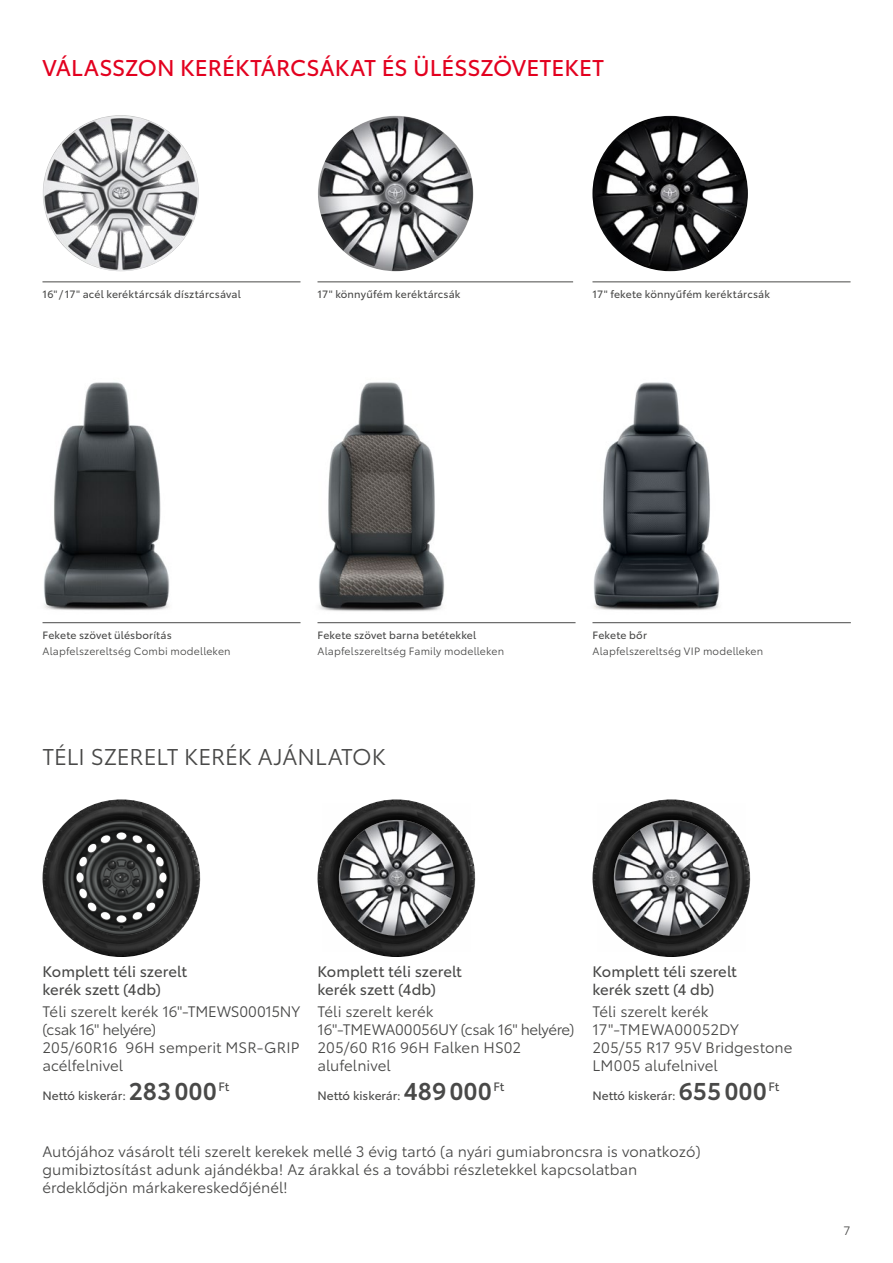
<style>
.page{position:relative;width:893px;height:1263px;background:#fff}
.page>*{position:absolute;margin:0;border:0;box-sizing:border-box;transform-origin:0 0}
.t1{font:22.5px "Toyota Type";letter-spacing:-.005em;color:#e3001f}
.t2{font:22.5px "Toyota Type";letter-spacing:-.015em;color:#494948}
.t3{font:15px/18px "Toyota Type";color:#494948}
.t4{font:15px/18px "Toyota Type";color:#494948}
.t5{font:12px "Toyota Type";color:#494948}
.t6{font:12px "Toyota Type";color:#494948}
.t7{font:10.5px "Toyota Type";letter-spacing:.015em;color:#494948}
.t8{font:10.5px "Toyota Type";letter-spacing:.02em;color:#494948}
.s1{font-weight:600;font-size:24px}
</style>
<div class="page">
<img style="left:42px;top:382px;width:161px;height:242px">
<img style="left:560px;top:382px;width:193px;height:242px">
<img style="left:285px;top:382px;width:193px;height:242px">
<img style="left:43px;top:799px;width:157px;height:158px;border-radius:79px">
<div style="left:64px;top:819px;width:117px;height:117px;background:#000;opacity:.5"></div>
<img style="left:317px;top:799px;width:158px;height:158px;border-radius:79px">
<svg style="left:322px;top:803px;width:149px;height:149px"></svg>
<img style="left:339px;top:820px;width:116px;height:116px;border-radius:58px">
<img style="left:592px;top:799px;width:158px;height:158px;border-radius:79px">
<svg style="left:597px;top:803px;width:149px;height:149px"></svg>
<img style="left:614px;top:820px;width:116px;height:116px;border-radius:58px">
<hr style="left:317px;top:622px;width:259px;height:1px;background:#494948">
<hr style="left:592px;top:622px;width:259px;height:1px;background:#494948">
<hr style="left:43px;top:622px;width:258px;height:1px;background:#494948">
<hr style="left:42px;top:282px;width:258px;height:1px;background:#494948">
<hr style="left:317px;top:282px;width:256px;height:1px;background:#494948">
<hr style="left:592px;top:282px;width:258px;height:1px;background:#494948">
<img style="left:43px;top:115px;width:156px;height:156px;border-radius:78px">
<img style="left:318px;top:116px;width:155px;height:155px;border-radius:78px">
<img style="left:592px;top:116px;width:156px;height:155px;border-radius:78px">
<h1 class="t1" style="left:43px;top:51px;width:563px">VÁLASSZON KERÉKTÁRCSÁKAT ÉS ÜLÉSSZÖVETEKET</h1>
<p class="t7" style="left:43px;top:286px;width:200px">16" / 17" acél keréktárcsák dísztárcsával</p>
<p class="t7" style="left:317px;top:286px;width:145px">17" könnyűfém keréktárcsák</p>
<p class="t7" style="left:592px;top:286px;width:179px">17" fekete könnyűfém keréktárcsák</p>
<p class="t7" style="left:43px;top:628px;width:131px">Fekete szövet ülésborítás</p>
<p class="t8" style="left:43px;top:643px;width:190px">Alapfelszereltség Combi modelleken</p>
<p class="t7" style="left:317px;top:628px;width:160px">Fekete szövet barna betétekkel</p>
<p class="t8" style="left:317px;top:643px;width:188px">Alapfelszereltség Family modelleken</p>
<h1 class="t2" style="left:43px;top:741px;width:345px">TÉLI SZERELT KERÉK AJÁNLATOK</h1>
<p class="t7" style="left:592px;top:628px;width:56px">Fekete bőr</p>
<p class="t8" style="left:592px;top:643px;width:172px">Alapfelszereltség VIP modelleken</p>
<p class="t4" style="left:43px;top:961px;width:146px">Komplett téli szerelt kerék szett (4db)</p>
<p class="t3" style="left:43px;top:1001px;width:259px">Téli szerelt kerék 16"-TMEWS00015NY (csak 16" helyére)<br>205/60R16 96H semperit MSR-GRIP acélfelnivel</p>
<p class="t5" style="left:43px;top:1086px;width:188px">Nettó kiskerár: <span class="s1">283000</span>Ft</p>
<p class="t4" style="left:317px;top:961px;width:146px">Komplett téli szerelt kerék szett (4db)</p>
<p class="t3" style="left:317px;top:1001px;width:258px">Téli szerelt kerék<br>16"-TMEWA00056UY (csak 16" helyére)<br>205/60 R16 96H Falken HS02 alufelnivel</p>
<p class="t5" style="left:317px;top:1086px;width:188px">Nettó kiskerár: <span class="s1">489000</span>Ft</p>
<p class="t4" style="left:592px;top:961px;width:146px">Komplett téli szerelt kerék szett (4 db)</p>
<p class="t3" style="left:592px;top:1001px;width:201px">Téli szerelt kerék<br>17"-TMEWA00052DY<br>205/55 R17 95V Bridgestone<br>LM005 alufelnivel</p>
<p class="t5" style="left:592px;top:1086px;width:188px">Nettó kiskerár: <span class="s1">655000</span>Ft</p>
<p class="t3" style="left:43px;top:1141px;width:660px">Autójához vásárolt téli szerelt kerekek mellé 3 évig tartó (a nyári gumiabroncsra is vonatkozó) gumibiztosítást adunk ajándékba! Az árakkal és a további részletekkel kapcsolatban érdeklődjön márkakereskedőjénél!</p>
<p class="t6" style="left:843px;top:1222px;width:8px">7</p>
</div>
